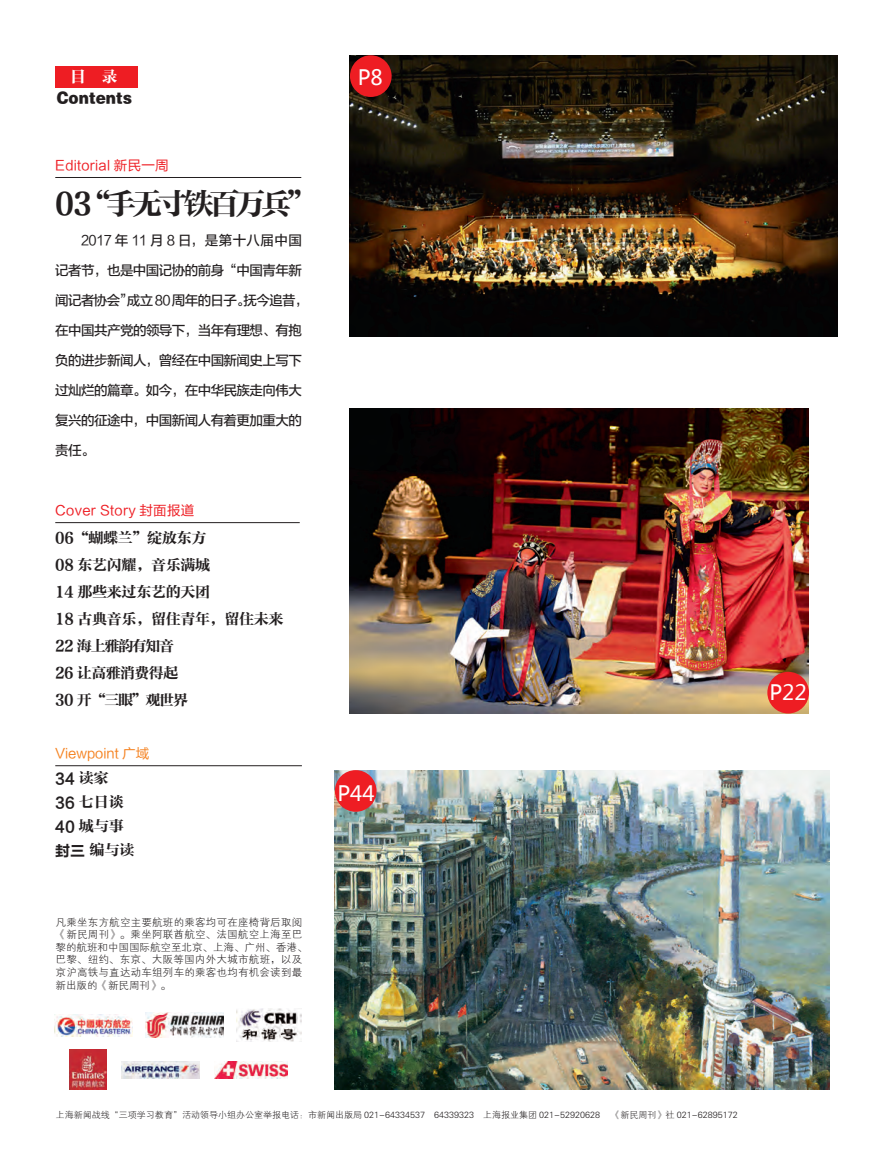
<style>
.page{position:relative;width:893px;height:1157px;background:#fff}
.page>*{position:absolute;margin:0;border:0;box-sizing:border-box;transform-origin:0 0}
.t1{font:30px "FZCYSK GBK1 0";letter-spacing:-.14em;color:#231f20}
.t2{font:21px "Microsoft Ya Hei";color:#fff}
.t3{font:15.75px "FZCYSK GBK1 0";color:#fff}
.t4{font:15px/27px "FZCYSK GBK1 0";letter-spacing:-.02em;color:#231f20}
.t5{font:15px/24px "FZCYSK GBK1 0";color:#231f20}
.t6{font:15px "FZYDTHJW GB1 0";color:#231f20}
.t7{font:15px "FZLTCHJW GB1 0";color:#231f20}
.t8{font:13.5px "FZLTZHUNHK GBK1 0";letter-spacing:-.04em;color:#231f20}
.t9{font:13.5px "FZLTHJW GB1 0";letter-spacing:.02em;color:#ee1d23}
.t10{font:13.5px "FZLTZHUNHK GBK1 0";letter-spacing:.03em;color:#231f20}
.t11{font:13.5px "FZLTHJW GB1 0";color:#f58220}
.t12{font:10.5px/12.6px "FZXH1 JW GB1 0";letter-spacing:.02em;color:#231f20}
.t13{font:9px "FZXH1 JW GB1 0";color:#231f20}
.s1{font-family:"FZCYSK GBK1 0"}
.s2{font-family:"FZLTCHJW GB1 0"}
</style>
<div class="page">
<div style="left:55px;top:66px;width:83px;height:21px;background:#ee1d23"></div>
<img style="left:55px;top:1014px;width:78px;height:23px">
<img style="left:146px;top:1012px;width:77px;height:25px">
<img style="left:236px;top:1008px;width:66px;height:34px">
<img style="left:122px;top:1061px;width:78px;height:17px">
<img style="left:69px;top:1049px;width:38px;height:40px">
<img style="left:214px;top:1061px;width:73px;height:17px">
<img style="left:350px;top:55px;width:488px;height:281px">
<div style="left:350px;top:55px;width:42px;height:42px;background:#ee1d23;border-radius:50%"></div>
<img style="left:335px;top:770px;width:495px;height:319px">
<div style="left:335px;top:770px;width:42px;height:41px;background:#ee1d23;border-radius:50%"></div>
<img style="left:349px;top:408px;width:459px;height:305px">
<div style="left:767px;top:672px;width:42px;height:41px;background:#ee1d23;border-radius:50%"></div>
<hr style="left:55px;top:177px;width:246px;height:1px;background:#231f20">
<hr style="left:55px;top:522px;width:245px;height:1px;background:#231f20">
<hr style="left:55px;top:765px;width:247px;height:1px;background:#231f20">
<h3 class="t3" style="left:70px;top:68px;width:49px">目　录</h3>
<h3 class="t6" style="left:57px;top:89px;width:77px">Contents</h3>
<p class="t9" style="left:55px;top:158px;width:115px">Editorial 新民一周</p>
<h1 class="t1" style="left:55px;top:187px;width:263px">03“手无寸铁百万兵”</h1>
<p class="t10" style="left:55px;top:233px;width:248px">　　2017 年 11 月 8 日，是第十八届中国</p>
<p class="t8" style="left:55px;top:263px;width:248px">记者节，也是中国记协的前身“中国青年新</p>
<p class="t8" style="left:55px;top:293px;width:255px">闻记者协会”成立80周年的日子。抚今追昔，</p>
<p class="t8" style="left:55px;top:323px;width:248px">在中国共产党的领导下，当年有理想、有抱</p>
<p class="t8" style="left:55px;top:353px;width:248px">负的进步新闻人，曾经在中国新闻史上写下</p>
<p class="t8" style="left:55px;top:383px;width:248px">过灿烂的篇章。如今，在中华民族走向伟大</p>
<p class="t8" style="left:55px;top:413px;width:248px">复兴的征途中，中国新闻人有着更加重大的</p>
<p class="t8" style="left:55px;top:443px;width:41px">责任。</p>
<p class="t9" style="left:55px;top:503px;width:141px">Cover Story 封面报道</p>
<h3 class="t4" style="left:55px;top:525px;width:230px">06“蝴蝶兰”绽放东方<br>08 东艺闪耀，音乐满城<br>14 那些来过东艺的天团<br>18 古典音乐，留住青年，留住未来<br>22 海上雅韵有知音<br>26 让高雅消费得起<br>30 开“三眼”观世界</h3>
<p class="t11" style="left:55px;top:746px;width:95px">Viewpoint 广域</p>
<h3 class="t7" style="left:55px;top:770px;width:55px">34 <span class="s1">读家</span></h3>
<h3 class="t5" style="left:55px;top:791px;width:81px"><span class="s2">36</span> 七日谈<br><span class="s2">40</span> 城与事<span class="s2">封三</span> 编与读</h3>
<p class="t12" style="left:56px;top:916px;width:253px">凡乘坐东方航空主要航班的乘客均可在座椅背后取阅《新民周刊》。乘坐阿联酋航空、法国航空上海至巴黎的航班和中国国际航空至北京、上海、广州、香港、巴黎、纽约、东京、大阪等国内外大城市航班，以及京沪高铁与直达动车组列车的乘客也均有机会读到最新出版的《新民周刊》。</p>
<h2 class="t2" style="left:358px;top:63px;width:27px">P8</h2>
<h2 class="t2" style="left:337px;top:778px;width:39px">P44</h2>
<h2 class="t2" style="left:769px;top:678px;width:39px">P22</h2>
<p class="t13" style="left:56px;top:1110px;width:683px">上海新闻战线“三项学习教育”活动领导小组办公室举报电话：市新闻出版局 021-64334537　64339323　上海报业集团 021-52920628　 《新民周刊》社 021-62895172</p>
</div>
